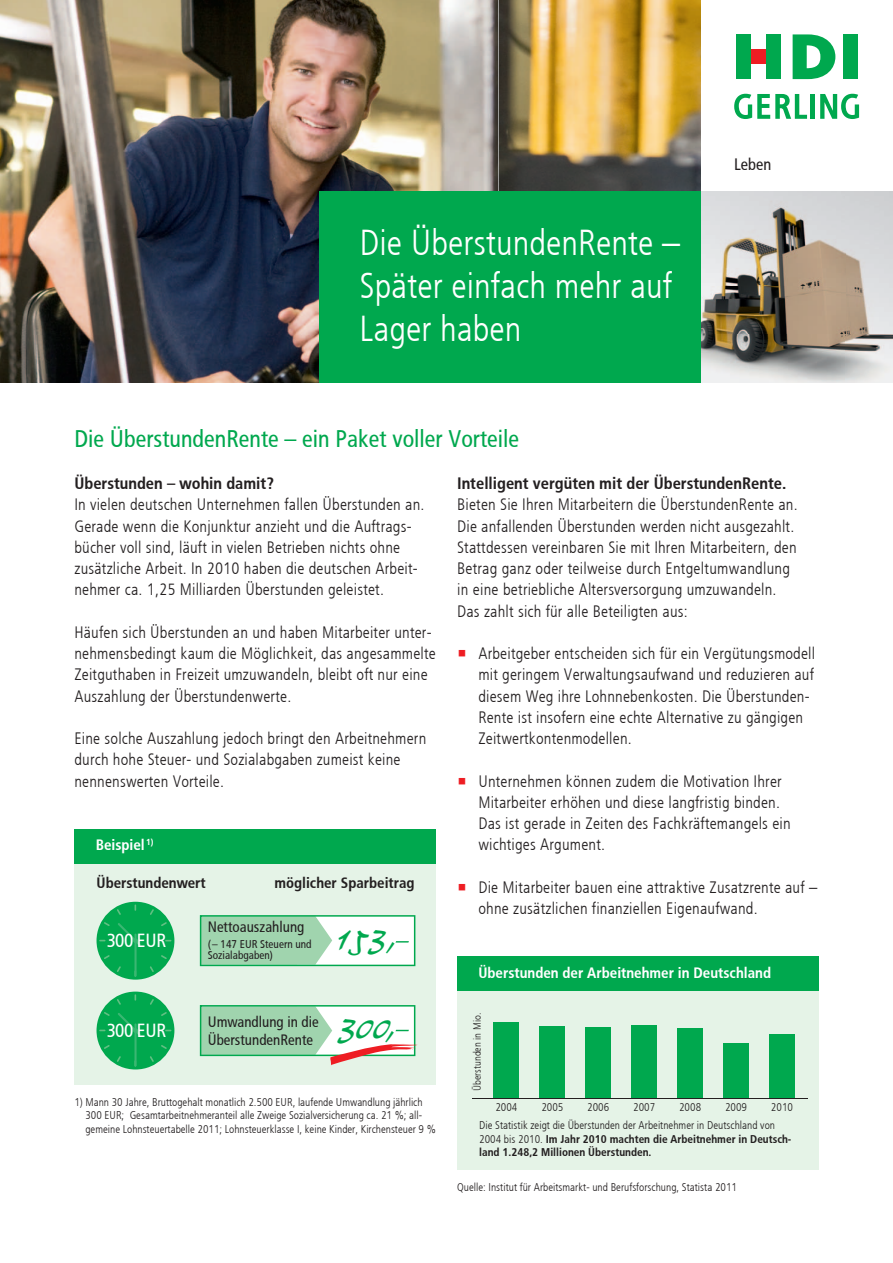
<style>
.page{position:relative;width:893px;height:1263px;background:#fff}
.page>*{position:absolute;margin:0;border:0;box-sizing:border-box;transform-origin:0 0}
.t1{font:45px "Pepita";letter-spacing:-.055em;color:#00a84e}
.t2{font:36px/42.5px "HDI Gerling Sans Cond Light";color:#fff}
.t3{font:24px "HDI Gerling Sans Cond Regular";color:#00a84e}
.t4{font:18.9px "HDI Gerling Sans Cond Regular";letter-spacing:-.01em;color:#fff}
.t5{font:16.5px/21.3px "HDI Gerling Sans Cond Light";letter-spacing:.01em;color:#231f20}
.t6{font:16.5px "HDI Gerling Sans Cond Bold";color:#231f20}
.t7{font:16.5px "HDI Gerling Sans Cond Regular";color:#231f20}
.t8{font:15px "HDI Gerling Sans Cond Bold";color:#fff}
.t9{font:15px/18px "HDI Gerling Sans Cond Regular";color:#231f20}
.t10{font:15px "HDI Gerling Sans Cond Bold";color:#231f20}
.t11{font:11.25px/13.5px "HDI Gerling Sans Cond Light";color:#231f20}
.t12{font:11.25px/13.5px "HDI Gerling Sans Cond Bold";color:#231f20}
.t13{font:11.25px/11.2px "HDI Gerling Sans Cond Regular";color:#231f20}
.t14{font:10.5px "HDI Gerling Sans Cond Light";color:#231f20}
.s1{color:#ee1d23}
.s2{font-family:"HDI Gerling Sans Cond Light"}
</style>
<div class="page">
<img style="left:0;top:0;width:499px;height:383px">
<img style="left:499px;top:0;width:202px;height:191px">
<div style="left:510px;top:191px;width:192px;height:192px;background:#00a84e"></div>
<div style="left:319px;top:191px;width:191px;height:192px;background:#00a84e"></div>
<div style="left:751px;top:49px;width:15px;height:15px;background:#ee1d23"></div>
<div style="left:810px;top:94px;width:5px;height:25px;background:#00a84e"></div>
<svg style="left:734px;top:94px;width:73px;height:25px"></svg>
<svg style="left:820px;top:94px;width:39px;height:25px"></svg>
<svg style="left:793px;top:34px;width:42px;height:45px"></svg>
<div style="left:843px;top:34px;width:15px;height:45px;background:#00a84e"></div>
<div style="left:766px;top:34px;width:15px;height:45px;background:#00a84e"></div>
<div style="left:736px;top:34px;width:15px;height:45px;background:#00a84e"></div>
<img style="left:702px;top:192px;width:191px;height:191px">
<hr style="left:702px;top:191px;width:191px;height:1px;background:#d3d4d6">
<div style="left:74px;top:829px;width:362px;height:255px;background:#e5f3e7"></div>
<div style="left:74px;top:829px;width:362px;height:34px;background:#00a84e"></div>
<svg style="left:200px;top:915px;width:215px;height:51px;background:#bbe2c7"></svg>
<svg style="left:200px;top:1005px;width:218px;height:61px"></svg>
<div style="left:97px;top:902px;width:77px;height:78px;background:#00a84e;border-radius:50%"></div>
<svg style="left:99px;top:904px;width:72px;height:73px"></svg>
<div style="left:97px;top:991px;width:77px;height:78px;background:#00a84e;border-radius:50%"></div>
<svg style="left:99px;top:994px;width:72px;height:72px"></svg>
<div style="left:457px;top:957px;width:362px;height:212px;background:#e5f3e7"></div>
<div style="left:540px;top:1026px;width:25px;height:73px;background:#00a84e"></div>
<div style="left:585px;top:1027px;width:26px;height:72px;background:#00a84e"></div>
<div style="left:631px;top:1025px;width:26px;height:74px;background:#00a84e"></div>
<div style="left:494px;top:1022px;width:25px;height:77px;background:#00a84e"></div>
<div style="left:677px;top:1028px;width:26px;height:71px;background:#00a84e"></div>
<div style="left:723px;top:1043px;width:26px;height:56px;background:#00a84e"></div>
<div style="left:769px;top:1034px;width:26px;height:65px;background:#00a84e"></div>
<hr style="left:472px;top:1098px;width:336px;height:1px;background:#231f20">
<div style="left:457px;top:957px;width:362px;height:34px;background:#00a84e"></div>
<h2 class="t2" style="left:360px;top:223px;width:322px">Die ÜberstundenRente –<br>Später einfach mehr auf<br>Lager haben</h2>
<h3 class="t3" style="left:74px;top:424px;width:446px">Die ÜberstundenRente – ein Paket voller Vorteile</h3>
<p class="t7" style="left:734px;top:155px;width:39px">Leben</p>
<p class="t6" style="left:74px;top:474px;width:201px">Überstunden – wohin damit?</p>
<p class="t5" style="left:74px;top:494px;width:352px">In vielen deutschen Unternehmen fallen Überstunden an.<br>Gerade wenn die Konjunktur anzieht und die Auftrags&shy;bücher voll sind, läuft in vielen Betrieben nichts ohne zusätz liche Arbeit. In 2010 haben die deutschen Arbeit&shy;nehmer ca. 1,25 Milliarden Überstunden geleistet.</p>
<p class="t5" style="left:74px;top:622px;width:363px">Häufen sich Überstunden an und haben Mitarbeiter unter&shy;nehmensbedingt kaum die Möglichkeit, das angesammelte Zeitguthaben in Freizeit umzuwandeln, bleibt oft nur eine Auszahlung der Überstundenwerte.</p>
<p class="t5" style="left:74px;top:728px;width:353px">Eine solche Auszahlung jedoch bringt den Arbeitnehmern durch hohe Steuer- und Sozialabgaben zumeist keine nennenswerten Vorteile.</p>
<p class="t8" style="left:96px;top:836px;width:59px">Beispiel <sup>1)</sup></p>
<p class="t10" style="left:97px;top:874px;width:111px">Überstundenwert</p>
<p class="t10" style="left:274px;top:874px;width:142px">möglicher Sparbeitrag</p>
<h1 class="t1" style="left:336px;top:914px;width:75px">153,-</h1>
<p class="t9" style="left:208px;top:918px;width:98px">Nettoauszahlung</p>
<p class="t13" style="left:208px;top:939px;width:105px">( – 147 EUR Steuern und<br>Sozialabgaben)</p>
<p class="t4" style="left:107px;top:930px;width:61px">300 EUR</p>
<p class="t4" style="left:107px;top:1020px;width:61px">300 EUR</p>
<p class="t9" style="left:208px;top:1013px;width:112px">Umwandlung in die<br>ÜberstundenRente</p>
<h1 class="t1" style="left:337px;top:1002px;width:74px">300,-</h1>
<p class="t11" style="left:85px;top:1095px;width:352px;text-indent:-11px">1) Mann 30 Jahre, Bruttogehalt monatlich 2.500 EUR, laufende Umwandlung jährlich<br>300 EUR; Gesamtarbeitnehmeranteil alle Zweige Sozialversicherung ca. 21 %; all&shy;gemeine Lohnsteuertabelle 2011; Lohnsteuerklasse I, keine Kinder, Kirchensteuer 9 %</p>
<p class="t6" style="left:457px;top:474px;width:331px">Intelligent vergüten mit der ÜberstundenRente.</p>
<p class="t5" style="left:457px;top:494px;width:342px">Bieten Sie Ihren Mitarbeitern die ÜberstundenRente an.<br>Die anfallenden Überstunden werden nicht ausgezahlt.<br>Stattdessen vereinbaren Sie mit Ihren Mitarbeitern, den Betrag ganz oder teilweise durch Entgeltumwandlung in eine be trieb liche Altersversorgung umzuwandeln.<br>Das zahlt sich für alle Beteiligten aus:</p>
<p class="t5" style="left:478px;top:643px;width:338px;text-indent:-21px"><span class="s1">•</span> Arbeitgeber entscheiden sich für ein Vergütungsmodell mit geringem Verwaltungsaufwand und reduzieren auf diesem Weg ihre Lohnnebenkosten. Die Überstunden-Rente ist insofern eine echte Alternative zu gängigen Zeitwertkontenmodellen.</p>
<p class="t5" style="left:478px;top:771px;width:314px;text-indent:-21px"><span class="s1">•</span> Unternehmen können zudem die Motivation Ihrer Mit arbeiter erhöhen und diese langfristig binden.<br>Das ist gerade in Zeiten des Fachkräftemangels ein wichtiges Argument.</p>
<p class="t5" style="left:478px;top:877px;width:340px;text-indent:-21px"><span class="s1">•</span> Die Mitarbeiter bauen eine attraktive Zusatzrente auf – ohne zusätzlichen finanziellen Eigenaufwand.</p>
<p class="t8" style="left:478px;top:964px;width:294px">Überstunden der Arbeitnehmer in Deutschland</p>
<p class="t14" style="left:471px;top:1091px;width:80px;rotate:-90deg">Überstunden in Mio.</p>
<p class="t11" style="left:479px;top:1098px;width:315px;line-height:18.5px;text-indent:292px">2010<br>Die Statistik zeigt die Überstunden der Arbeitnehmer in Deutschland von</p>
<p class="t12" style="left:479px;top:1132px;width:314px"><span class="s2">2004 bis 2010.</span> Im Jahr 2010 machten die Arbeitnehmer in Deutsch&shy;land 1.248,2 Millionen Überstunden.</p>
<p class="t11" style="left:495px;top:1100px;width:24px">2004</p>
<p class="t11" style="left:541px;top:1100px;width:24px">2005</p>
<p class="t11" style="left:587px;top:1100px;width:24px">2006</p>
<p class="t11" style="left:633px;top:1100px;width:24px">2007</p>
<p class="t11" style="left:679px;top:1100px;width:24px">2008</p>
<p class="t11" style="left:725px;top:1100px;width:24px">2009</p>
<p class="t11" style="left:457px;top:1180px;width:281px">Quelle: Institut für Arbeitsmarkt- und Berufsforschung, Statista 2011</p>
</div>
